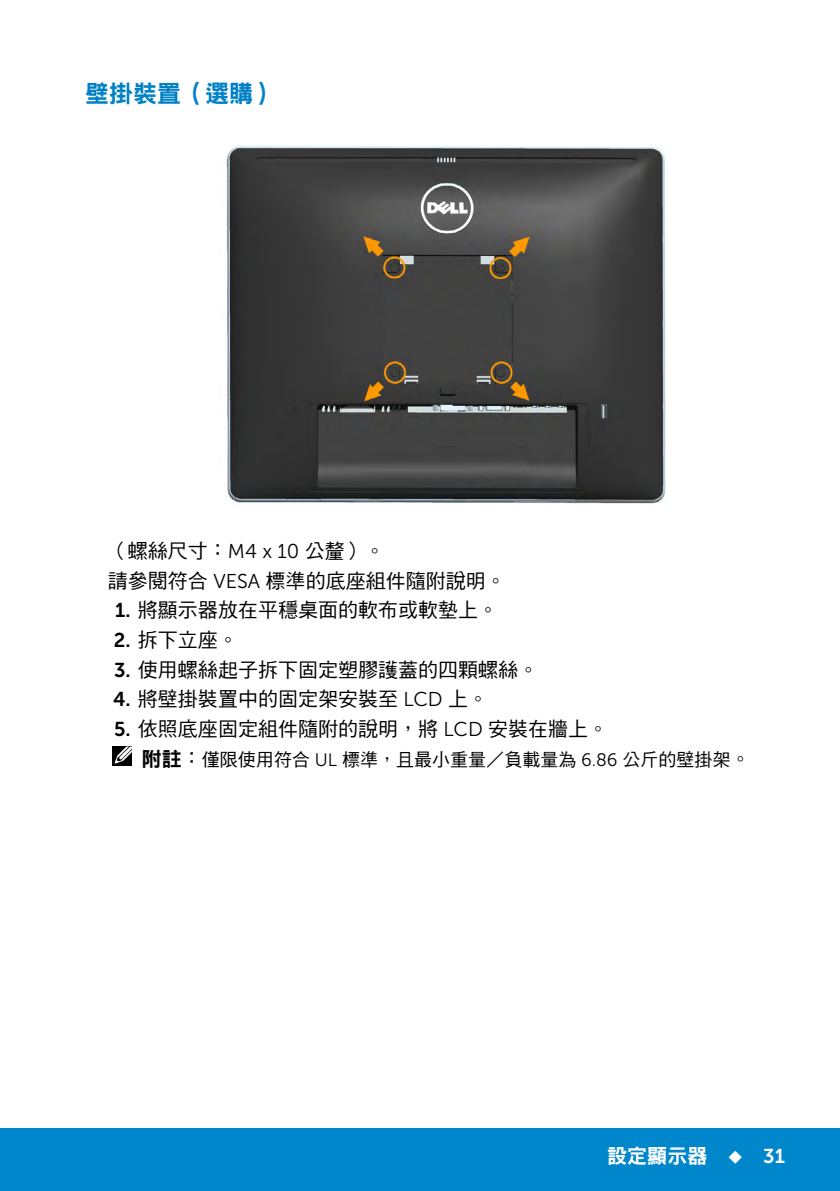
<style>
.page{position:relative;width:840px;height:1191px;background:#fff}
.page>*{position:absolute;margin:0;border:0;box-sizing:border-box;transform-origin:0 0}
.t1{font:24px "DF Hei Std W9";color:#0081c6}
.t2{font:20px/29.6px "DF Hei Std W5";color:#000}
.t3{font:20px "DF Hei Std W9";color:#fff}
.t4{font:18px "DF Hei Std W5";color:#000}
.s1{font-family:"Museo Sans For Dell 300"}
.s2{font-family:"Museo Sans For Dell 700"}
.s3{font-family:"DF Hei Std W9";font-size:20px}
.s4{font-size:20px}
</style>
<div class="page">
<div style="left:0;top:1128px;width:839px;height:63px;background:#0087cb"></div>
<img style="left:226px;top:146px;width:440px;height:358px">
<div style="left:112px;top:746px;width:20px;height:20px;background:#000"></div>
<svg style="left:114px;top:746px;width:18px;height:18px"></svg>
<p class="t1" style="left:85px;top:80px;width:193px">壁掛裝置（選購）</p>
<p class="t2" style="left:108px;top:536px;width:399px">（螺絲尺寸：<span class="s1">M4 x 10</span> 公釐）。<br>請參閱符合 <span class="s1">VESA</span> 標準的底座組件隨附說明。</p>
<p class="t2" style="left:115px;top:595px;width:384px"><span class="s2">1.</span> 將顯示器放在平穩桌面的軟布或軟墊上。</p>
<p class="t2" style="left:114px;top:625px;width:126px"><span class="s2">2.</span> 拆下立座。</p>
<p class="t2" style="left:114px;top:654px;width:425px"><span class="s2">3.</span> 使用螺絲起子拆下固定塑膠護蓋的四顆螺絲。</p>
<p class="t2" style="left:113px;top:684px;width:376px"><span class="s2">4.</span> 將壁掛裝置中的固定架安裝至 <span class="s1">LCD</span> 上。</p>
<p class="t2" style="left:114px;top:714px;width:495px"><span class="s2">5.</span> 依照底座固定組件隨附的說明，將 <span class="s1">LCD</span> 安裝在牆上。</p>
<p class="t4" style="left:142px;top:749px;width:610px"><span class="s3">附註</span><span class="s4">：</span>僅限使用符合 <span class="s1">UL</span> 標準，且最小重量／負載量為 <span class="s1">6.86</span> 公斤的壁掛架<span class="s4">。</span></p>
<p class="t3" style="left:607px;top:1144px;width:179px">設定顯示器 ◆ <span class="s2">31</span></p>
</div>
